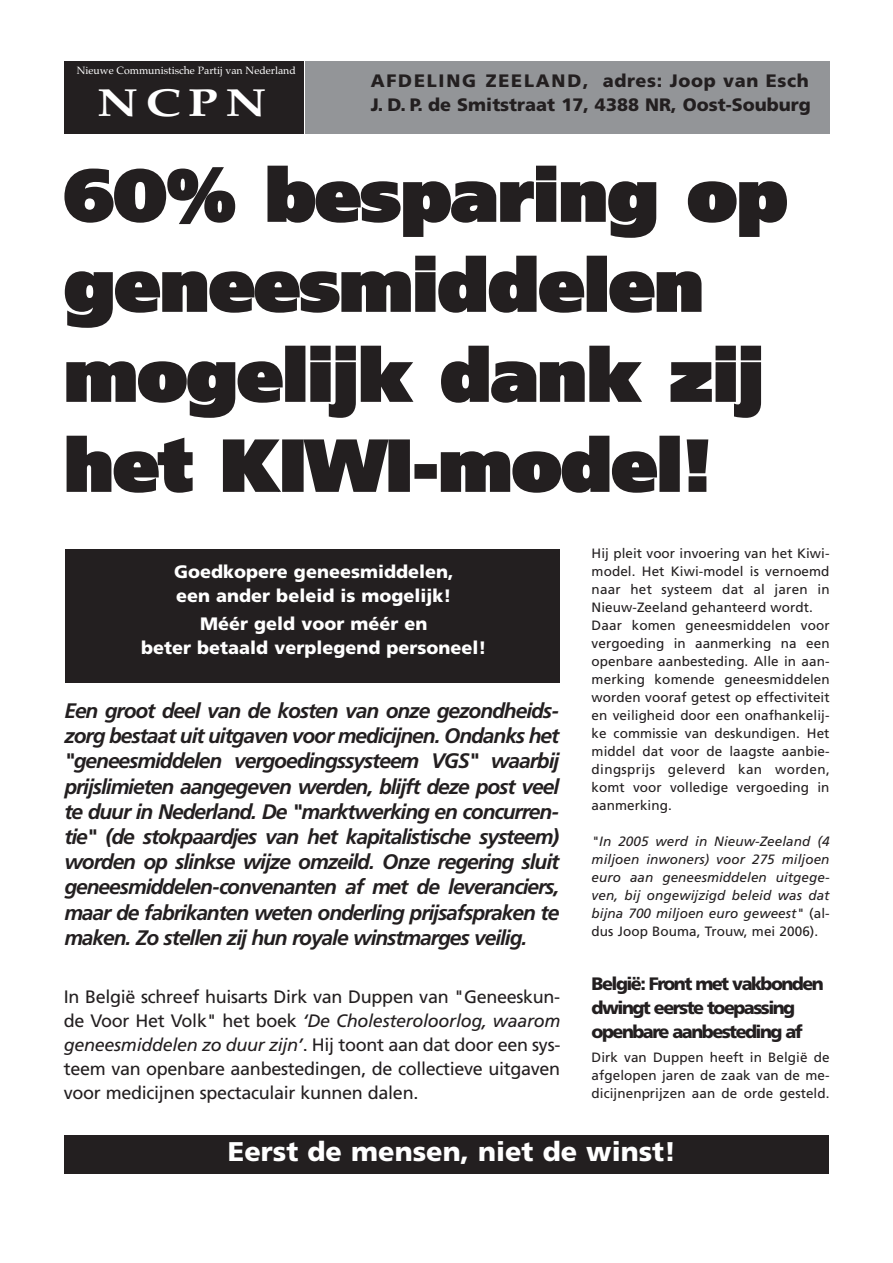
<style>
.page{position:relative;width:893px;height:1263px;background:#fff}
.page>*{position:absolute;margin:0;border:0;box-sizing:border-box;transform-origin:0 0}
.t1{font:900 72px/90px "Frutiger";color:#231f20}
.t2{font:700 39px "Palatino";color:#fff;scale:1.26 1}
.t3{font:900 27px "Frutiger";color:#fff}
.t4{font:italic 700 21px/25.2px "Frutiger";letter-spacing:-.05em;color:#231f20;text-align:justify}
.t5{font:18px/24px "Frutiger";letter-spacing:-.015em;color:#231f20;text-align:justify}
.t6{font:900 18px/24px "Frutiger";color:#fff}
.t7{font:900 18px/24px "Frutiger";letter-spacing:-.085em;color:#231f20}
.t8{font:900 18px "Frutiger";color:#231f20}
.t9{font:900 18px "Frutiger";letter-spacing:.1em;color:#231f20}
.t10{font:13.5px/18px "Frutiger";letter-spacing:.005em;color:#231f20}
.t11{font:italic 13.5px/18px "Frutiger";letter-spacing:.005em;color:#231f20;text-align:justify}
.t12{font:10.5px "Palatino";color:#fff}
.s1{font-style:italic}
.s2{font-style:normal}
.s3{font-size:18px;color:#231f20}
</style>
<div class="page">
<div style="left:305px;top:61px;width:524px;height:72px;background:#939598"></div>
<div style="left:64px;top:61px;width:240px;height:72px;background:#231f20"></div>
<div style="left:65px;top:549px;width:494px;height:133px;background:#231f20"></div>
<div style="left:65px;top:1134px;width:763px;height:39px;background:#231f20"></div>
<p class="t12" style="left:77px;top:64px;width:221px">Nieuwe Communistische Partij van Nederland</p>
<h3 class="t9" style="left:371px;top:73px;width:440px">AFDELING ZEELAND, adres: Joop van Esch</h3>
<h2 class="t2" style="left:97px;top:80px;width:136px">NCPN</h2>
<h3 class="t8" style="left:371px;top:97px;width:442px">J. D. P. de Smitstraat 17, 4388 NR, Oost-Souburg</h3>
<h1 class="t1" style="left:64px;top:156px;width:724px">60% besparing op geneesmiddelen mogelijk dank zij het KIWI-model!</h1>
<h3 class="t6" style="left:174px;top:561px;width:281px">Goedkopere geneesmiddelen, een ander beleid is mogelijk!</h3>
<h3 class="t6" style="left:141px;top:613px;width:347px;text-align:center">Méér geld voor méér en<br>beter betaald verplegend personeel!</h3>
<p class="t4" style="left:64px;top:700px;width:497px">Een groot deel van de kosten van onze gezondheids&shy;zorg bestaat uit uitgaven voor medicijnen. Ondanks het "geneesmiddelen vergoedingssysteem VGS" waarbij prijslimieten aangegeven werden, blijft deze post veel te duur in Nederland. De "marktwerking en concurren&shy;tie" (de stokpaardjes van het kapitalistische systeem) worden op slinkse wijze omzeild. Onze regering sluit geneesmiddelen-convenanten af met de leveranciers, maar de fabrikanten weten onderling prijsafspraken te maken. Zo stellen zij hun royale winstmarges veilig.</p>
<p class="t5" style="left:64px;top:986px;width:498px">In België schreef huisarts Dirk van Duppen van "Geneeskun&shy;de Voor Het Volk" het boek <span class="s1">‘De Cholesteroloorlog, waarom geneesmiddelen zo duur zijn’</span>. Hij toont aan dat door een sys&shy;teem van openbare aanbestedingen, de collectieve uitgaven voor medicijnen spectaculair kunnen dalen.</p>
<p class="t10" style="left:592px;top:545px;width:240px">Hij pleit voor invoering van het Kiwi&shy;model. Het Kiwi-model is vernoemd naar het systeem dat al jaren in Nieuw-Zeeland gehanteerd wordt.<br>Daar komen geneesmiddelen voor vergoeding in aanmerking na een openbare aanbesteding. Alle in aan&shy;merking komende geneesmiddelen worden vooraf getest op effectiviteit en veiligheid door een onafhankelij&shy;ke commissie van deskundigen. Het middel dat voor de laagste aanbie&shy;dingsprijs geleverd kan worden, komt voor volledige vergoeding in aanmerking.</p>
<p class="t11" style="left:592px;top:833px;width:240px">"In 2005 werd in Nieuw-Zeeland (4 miljoen inwoners) voor 275 miljoen euro aan geneesmiddelen uitgege&shy;ven, bij ongewijzigd beleid was dat bijna 700 miljoen euro geweest" <span class="s2">(al&shy;dus Joop Bouma, Trouw, mei 2006).</span></p>
<h3 class="t7" style="left:592px;top:973px;width:234px">België: Front met vakbonden dwingt eerste toepassing openbare aanbesteding af</h3>
<p class="t10" style="left:592px;top:1049px;width:239px;text-align:justify">Dirk van Duppen heeft in België de afgelopen jaren de zaak van de me&shy;dicijnenprijzen aan de orde gesteld.</p>
<h3 class="t3" style="left:217px;top:1141px;width:461px"><span class="s3">E</span>Eerst de mensen, niet de winst!</h3>
</div>
